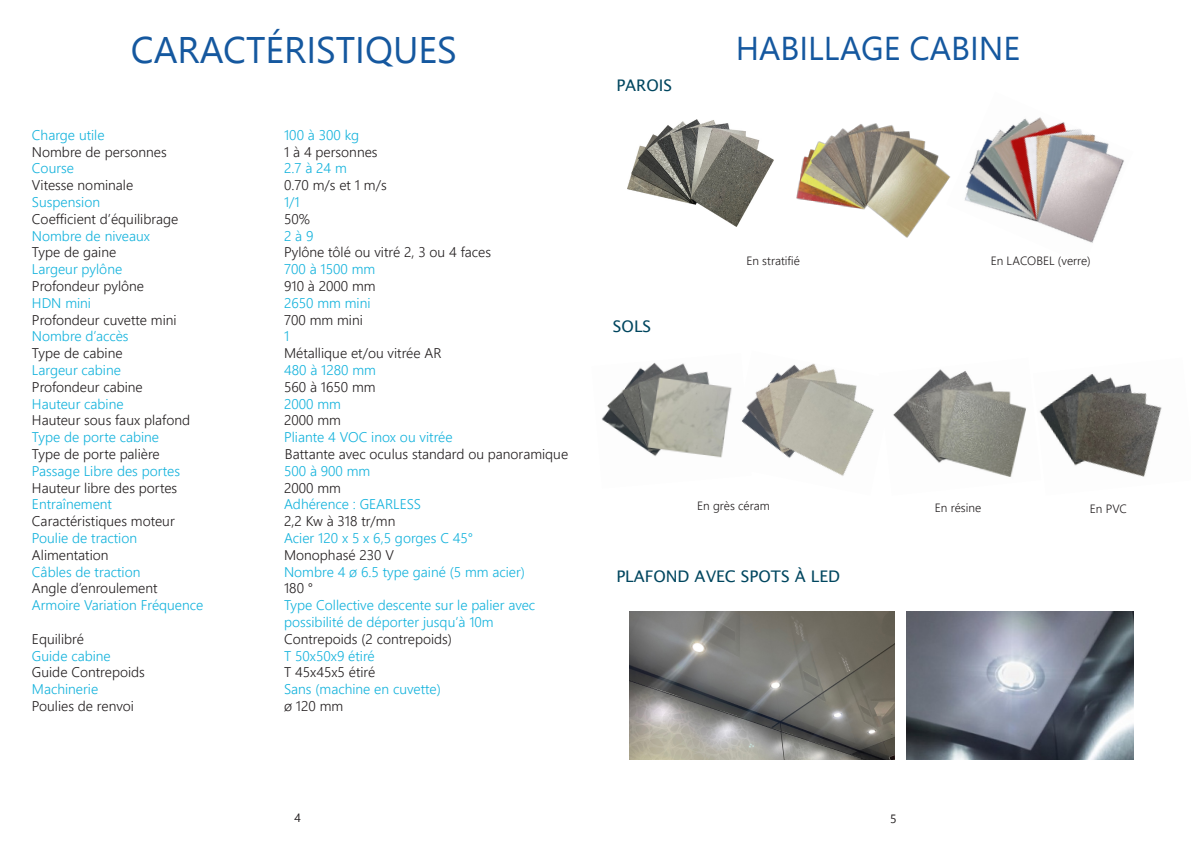
<style>
.page{position:relative;width:1191px;height:842px;background:#fff}
.page>*{position:absolute;margin:0;border:0;box-sizing:border-box;transform-origin:0 0}
.t1{font:16px "Lucida Sans";color:#00465f}
.t2{font:300 14px "Leelawadee UI";color:#231f20}
.t3{font:300 14px "Leelawadee UI";color:#13b2dc}
.t4{font:300 12px "Leelawadee UI";color:#231f20}
.t5{font:12px "Leelawadee UI";color:#231f20}
</style>
<div class="page">
<img style="left:628px;top:120px;width:145px;height:107px">
<img style="left:796px;top:123px;width:150px;height:115px">
<img style="left:629px;top:611px;width:266px;height:149px">
<img style="left:602px;top:362px;width:126px;height:96px">
<img style="left:728px;top:363px;width:146px;height:113px">
<img style="left:893px;top:369px;width:133px;height:108px">
<img style="left:1039px;top:374px;width:123px;height:103px">
<img style="left:946px;top:117px;width:178px;height:126px">
<img style="left:906px;top:611px;width:227px;height:149px">
<p class="t3" style="left:32px;top:125px;width:74px">Charge utile</p>
<p class="t3" style="left:284px;top:125px;width:76px">100 à 300 kg</p>
<p class="t2" style="left:32px;top:142px;width:136px">Nombre de personnes</p>
<p class="t2" style="left:284px;top:142px;width:95px">1 à 4 personnes</p>
<p class="t3" style="left:32px;top:159px;width:44px">Course</p>
<p class="t3" style="left:284px;top:159px;width:64px">2.7 à 24 m</p>
<p class="t2" style="left:32px;top:176px;width:103px">Vitesse nominale</p>
<p class="t2" style="left:284px;top:176px;width:104px">0.70 m/s et 1 m/s</p>
<p class="t3" style="left:32px;top:192px;width:70px">Suspension</p>
<p class="t3" style="left:284px;top:192px;width:17px">1/1</p>
<p class="t2" style="left:32px;top:209px;width:148px">Coefficient d’équilibrage</p>
<p class="t2" style="left:284px;top:209px;width:27px">50%</p>
<p class="t3" style="left:32px;top:226px;width:120px">Nombre de niveaux</p>
<p class="t3" style="left:284px;top:226px;width:31px">2 à 9</p>
<p class="t2" style="left:32px;top:243px;width:86px">Type de gaine</p>
<p class="t2" style="left:284px;top:243px;width:208px">Pylône tôlé ou vitré 2, 3 ou 4 faces</p>
<p class="t3" style="left:32px;top:260px;width:92px">Largeur pylône</p>
<p class="t3" style="left:284px;top:260px;width:93px">700 à 1500 mm</p>
<p class="t2" style="left:32px;top:276px;width:114px">Profondeur pylône</p>
<p class="t2" style="left:284px;top:276px;width:93px">910 à 2000 mm</p>
<p class="t3" style="left:32px;top:293px;width:61px">HDN mini</p>
<p class="t3" style="left:284px;top:293px;width:88px">2650 mm mini</p>
<p class="t2" style="left:32px;top:310px;width:146px">Profondeur cuvette mini</p>
<p class="t2" style="left:284px;top:310px;width:80px">700 mm mini</p>
<p class="t3" style="left:32px;top:327px;width:98px">Nombre d’accès</p>
<p class="t3" style="left:284px;top:327px;width:7px">1</p>
<p class="t2" style="left:32px;top:344px;width:92px">Type de cabine</p>
<p class="t2" style="left:284px;top:344px;width:159px">Métallique et/ou vitrée AR</p>
<p class="t3" style="left:32px;top:360px;width:91px">Largeur cabine</p>
<p class="t3" style="left:284px;top:360px;width:93px">480 à 1280 mm</p>
<p class="t2" style="left:32px;top:377px;width:112px">Profondeur cabine</p>
<p class="t2" style="left:284px;top:377px;width:93px">560 à 1650 mm</p>
<p class="t3" style="left:32px;top:394px;width:93px">Hauteur cabine</p>
<p class="t3" style="left:284px;top:394px;width:58px">2000 mm</p>
<p class="t2" style="left:32px;top:411px;width:160px">Hauteur sous faux plafond</p>
<p class="t2" style="left:284px;top:411px;width:58px">2000 mm</p>
<p class="t3" style="left:32px;top:428px;width:129px">Type de porte cabine</p>
<p class="t3" style="left:284px;top:428px;width:170px">Pliante 4 VOC inox ou vitrée</p>
<p class="t2" style="left:32px;top:444px;width:129px">Type de porte palière</p>
<p class="t2" style="left:285px;top:444px;width:285px">Battante avec oculus standard ou panoramique</p>
<p class="t3" style="left:32px;top:461px;width:150px">Passage Libre des portes</p>
<p class="t3" style="left:284px;top:461px;width:88px">500 à 900 mm</p>
<p class="t2" style="left:32px;top:478px;width:147px">Hauteur libre des portes</p>
<p class="t2" style="left:284px;top:478px;width:58px">2000 mm</p>
<p class="t3" style="left:32px;top:495px;width:82px">Entraînement</p>
<p class="t3" style="left:284px;top:495px;width:139px">Adhérence : GEARLESS</p>
<p class="t2" style="left:32px;top:512px;width:144px">Caractéristiques moteur</p>
<p class="t2" style="left:284px;top:512px;width:113px">2,2 Kw à 318 tr/mn</p>
<p class="t3" style="left:32px;top:528px;width:107px">Poulie de traction</p>
<p class="t3" style="left:284px;top:528px;width:191px">Acier 120 x 5 x 6,5 gorges C 45°</p>
<p class="t2" style="left:32px;top:545px;width:78px">Alimentation</p>
<p class="t2" style="left:284px;top:545px;width:111px">Monophasé 230 V</p>
<p class="t3" style="left:32px;top:562px;width:110px">Câbles de traction</p>
<p class="t3" style="left:284px;top:562px;width:242px">Nombre 4 ø 6.5 type gainé (5 mm acier)</p>
<p class="t2" style="left:32px;top:579px;width:127px">Angle d’enroulement</p>
<p class="t2" style="left:284px;top:579px;width:31px">180 °</p>
<p class="t3" style="left:32px;top:596px;width:173px">Armoire Variation Fréquence</p>
<p class="t3" style="left:284px;top:596px;width:253px">Type Collective descente sur le palier avec</p>
<p class="t3" style="left:284px;top:612px;width:211px">possibilité de déporter jusqu’à 10m</p>
<p class="t2" style="left:32px;top:629px;width:53px">Equilibré</p>
<p class="t2" style="left:284px;top:629px;width:169px">Contrepoids (2 contrepoids)</p>
<p class="t3" style="left:32px;top:646px;width:80px">Guide cabine</p>
<p class="t3" style="left:284px;top:646px;width:92px">T 50x50x9 étiré</p>
<p class="t2" style="left:32px;top:663px;width:114px">Guide Contrepoids</p>
<p class="t2" style="left:284px;top:663px;width:93px">T 45x45x5 étiré</p>
<p class="t3" style="left:32px;top:680px;width:68px">Machinerie</p>
<p class="t3" style="left:284px;top:680px;width:158px">Sans (machine en cuvette)</p>
<p class="t2" style="left:32px;top:696px;width:104px">Poulies de renvoi</p>
<p class="t2" style="left:284px;top:696px;width:61px">ø 120 mm</p>
<p class="t5" style="left:294px;top:810px;width:8px">4</p>
<p class="t1" style="left:616px;top:76px;width:57px">PAROIS</p>
<p class="t1" style="left:613px;top:317px;width:40px">SOLS</p>
<p class="t4" style="left:746px;top:253px;width:55px">En stratifié</p>
<p class="t4" style="left:990px;top:253px;width:102px">En LACOBEL (verre)</p>
<p class="t4" style="left:697px;top:497px;width:74px">En grès céram</p>
<p class="t4" style="left:1089px;top:500px;width:39px">En PVC</p>
<p class="t4" style="left:934px;top:499px;width:48px">En résine</p>
<p class="t1" style="left:616px;top:567px;width:225px">PLAFOND AVEC SPOTS À LED</p>
<p class="t5" style="left:890px;top:810px;width:8px">5</p>
</div>
